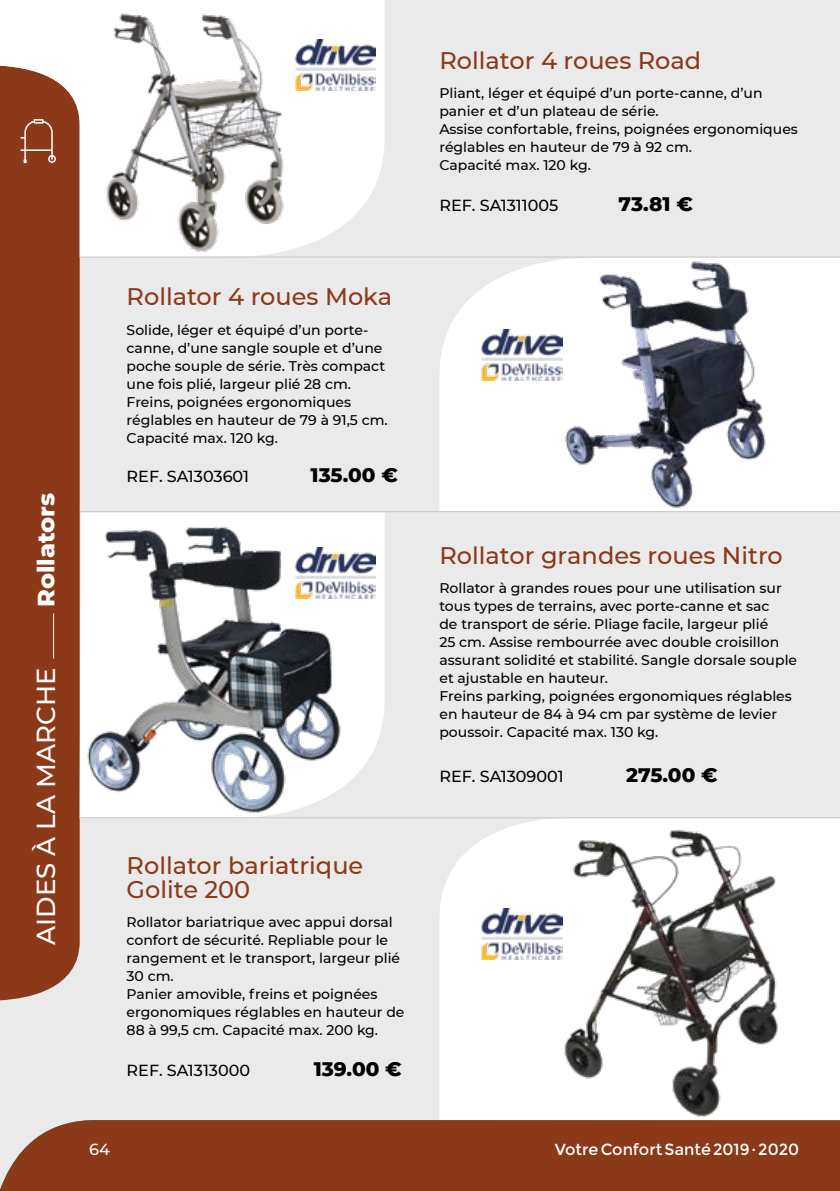
<style>
.page{position:relative;width:840px;height:1191px;background:#fff}
.page>*{position:absolute;margin:0;border:0;box-sizing:border-box;transform-origin:0 0}
.t1{font:500 26px "Montserrat";color:#fff}
.t2{font:500 24px/24px "Montserrat";color:#8b3919}
.t3{font:800 24px "Montserrat";color:#fff}
.t4{font:800 20px "Montserrat";color:#000}
.t5{font:500 16px "Montserrat";color:#000}
.t6{font:16px "Montserrat";color:#fff}
.t7{font:500 16px "Montserrat";color:#fff}
.t8{font:500 14px/18px "Montserrat";color:#000}
</style>
<div class="page">
<div style="left:0;top:0;width:839px;height:1191px;background:#eaeaea"></div>
<div style="left:0;top:1120px;width:839px;height:71px;background:#8b3919"></div>
<div style="left:0;top:257px;width:80px;height:743px;background:#8b3919"></div>
<svg style="left:80px;top:513px;width:304px;height:304px;fill:#fff"></svg>
<img style="left:84px;top:522px;width:258px;height:295px">
<svg style="left:439px;top:257px;width:400px;height:254px;background:#fdfdfd"></svg>
<img style="left:561px;top:257px;width:208px;height:254px">
<div style="left:439px;top:818px;width:400px;height:302px;background:#fff"></div>
<img style="left:561px;top:826px;width:220px;height:292px">
<svg style="left:0;top:0;width:384px;height:257px;background:#dcc4bb"></svg>
<img style="left:105px;top:11px;width:180px;height:243px">
<hr style="left:80px;top:256px;width:759px;height:1px;background:#c6c6c6">
<hr style="left:80px;top:511px;width:759px;height:1px;background:#c6c6c6">
<hr style="left:80px;top:817px;width:759px;height:1px;background:#c6c6c6">
<hr style="left:53px;top:613px;width:1px;height:45px;background:#fff">
<img style="left:295px;top:40px;width:80px;height:51px">
<img style="left:481px;top:330px;width:80px;height:51px">
<img style="left:295px;top:547px;width:80px;height:51px">
<img style="left:481px;top:908px;width:80px;height:51px">
<h2 class="t3" style="left:28px;top:607px;width:115px;rotate:-90deg">Rollators</h2>
<h1 class="t1" style="left:28px;top:944px;width:278px;rotate:-90deg">AIDES À LA MARCHE</h1>
<h2 class="t2" style="left:126px;top:284px;width:267px">Rollator 4 roues Moka</h2>
<p class="t8" style="left:126px;top:320px;width:262px">Solide, léger et équipé d’un porte&shy;canne, d’une sangle souple et d’une poche souple de série. Très compact une fois plié, largeur plié 28 cm.<br>Freins, poignées ergonomiques réglables en hauteur de 79 à 91,5 cm.<br>Capacité max. 120 kg.</p>
<p class="t5" style="left:126px;top:465px;width:124px">REF. SA1303601</p>
<h3 class="t4" style="left:310px;top:460px;width:89px">135.00 €</h3>
<h2 class="t2" style="left:126px;top:852px;width:238px">Rollator bariatrique<br>Golite 200</h2>
<p class="t8" style="left:126px;top:912px;width:279px">Rollator bariatrique avec appui dorsal confort de sécurité. Repliable pour le rangement et le transport, largeur plié 30 cm.<br>Panier amovible, freins et poignées ergonomiques réglables en hauteur de 88 à 99,5 cm. Capacité max. 200 kg.</p>
<p class="t5" style="left:126px;top:1058px;width:125px">REF. SA1313000</p>
<h3 class="t4" style="left:313px;top:1053px;width:90px">139.00 €</h3>
<p class="t7" style="left:89px;top:1138px;width:22px">64</p>
<h2 class="t2" style="left:439px;top:47px;width:263px">Rollator 4 roues Road</h2>
<p class="t8" style="left:439px;top:83px;width:360px">Pliant, léger et équipé d’un porte-canne, d’un panier et d’un plateau de série.<br>Assise confortable, freins, poignées ergonomiques réglables en hauteur de 79 à 92 cm.<br>Capacité max. 120 kg.</p>
<p class="t5" style="left:439px;top:194px;width:120px">REF. SA1311005</p>
<h3 class="t4" style="left:618px;top:189px;width:76px">73.81 €</h3>
<h2 class="t2" style="left:439px;top:542px;width:345px">Rollator grandes roues Nitro</h2>
<p class="t8" style="left:439px;top:578px;width:359px">Rollator à grandes roues pour une utilisation sur tous types de terrains, avec porte-canne et sac<br>de transport de série. Pliage facile, largeur plié<br>25 cm. Assise rembourrée avec double croisillon assurant solidité et stabilité. Sangle dorsale souple et ajustable en hauteur.<br>Freins parking, poignées ergonomiques réglables en hauteur de 84 à 94 cm par système de levier poussoir. Capacité max. 130 kg.</p>
<p class="t5" style="left:439px;top:765px;width:126px">REF. SA1309001</p>
<h3 class="t4" style="left:625px;top:760px;width:93px">275.00 €</h3>
<p class="t6" style="left:554px;top:1140px;width:246px">Votre Confort Santé 2019·2020</p>
</div>
